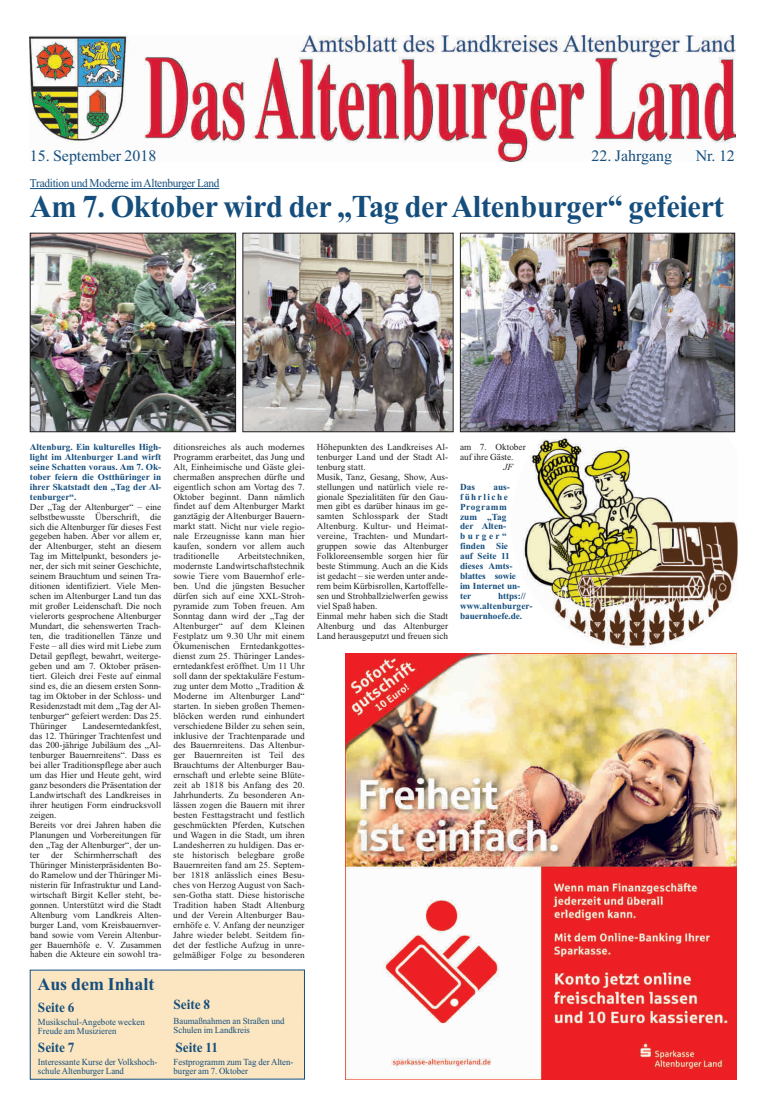
<style>
.page{position:relative;width:766px;height:1109px;background:#fff}
.page>*{position:absolute;margin:0;border:0;box-sizing:border-box;transform-origin:0 0}
.t1{font:700 31.8px "Times New Roman";letter-spacing:-.01em;color:#154e7d;scale:.95 1}
.t2{font:700 17.9px "Times New Roman";color:#154e7d}
.t3{font:15.9px "Times New Roman";color:#154e7d}
.t4{font:700 13.9px "Times New Roman";color:#154e7d;scale:.95 1}
.t5{font:11.9px "Times New Roman";letter-spacing:-.025em;color:#154e7d;scale:.95 1}
.t6{font:9.3px/9.9px "Times New Roman";color:#231f20}
.t7{font:9.3px/9px "Times New Roman";color:#154e7d;scale:.95 1}
.t8{font:700 9.3px/9.9px "Times New Roman";color:#154e7d}
.t9{font:italic 9.3px "Times New Roman";color:#231f20}
.s1{font-weight:700;color:#154e7d}
</style>
<div class="page">
<img style="left:29px;top:35px;width:705px;height:1044px">
<img style="left:345px;top:653px;width:391px;height:426px">
<p class="t3" style="left:30px;top:145px;width:128px">15. September 2018</p>
<p class="t3" style="left:591px;top:145px;width:82px">22. Jahrgang</p>
<p class="t3" style="left:695px;top:145px;width:41px">Nr. 12</p>
<p class="t5" style="left:30px;top:175px;width:201px">Tradition und Moderne imAltenburger Land</p>
<p class="t1" style="left:30px;top:184px;width:731px">Am 7. Oktober wird der „Tag derAltenburger“ gefeiert</p>
<p class="t6" style="left:30px;top:441px;width:133px"><span class="s1">Altenburg. Ein kulturelles High&shy;light im Altenburger Land wirft seine Schatten voraus. Am 7. Ok&shy;tober feiern die Ostthüringer in ihrer Skatstadt den „Tag der Al&shy;tenburger“.<br></span>Der „Tag der Altenburger“ – eine selbstbewusste Überschrift, die sich die Altenburger für dieses Fest gegeben haben. Aber vor allem er, der Altenburger, steht an diesem<br>Tag im Mittelpunkt, besonders je&shy;ner, der sich mit seiner Geschichte, seinem Brauchtum und seinen Tra&shy;ditionen identifiziert. Viele Men&shy;schen im Altenburger Land tun das mit großer Leidenschaft. Die noch vielerorts gesprochene Altenburger<br>Mundart, die sehenswerten Trach&shy;ten, die traditionellen Tänze und<br>Feste – all dies wird mit Liebe zum<br>Detail gepflegt, bewahrt, weiterge&shy;geben und am 7. Oktober präsen&shy;tiert. Gleich drei Feste auf einmal sind es, die an diesem ersten Sonn&shy;tag im Oktober in der Schloss- und<br>Residenzstadt mit dem „Tag der Al&shy;tenburger“ gefeiert werden: Das 25.<br>Thüringer</p>
<p class="t6" style="left:30px;top:720px;width:133px;text-indent:53px">Landeserntedankfest, das 12. Thüringer Trachtenfest und das 200-jährige Jubiläum des „Al&shy;tenburger Bauernreitens“. Dass es bei aller Traditionspflege aber auch um das Hier und Heute geht, wird ganz besonders die Präsentation der<br>Landwirtschaft des Landkreises in ihrer heutigen Form eindrucksvoll zeigen.<br>Bereits vor drei Jahren haben die<br>Planungen und Vorbereitungen für den „Tag der Altenburger“, der un&shy;ter der Schirmherrschaft des<br>Thüringer Ministerpräsidenten Bo&shy;do Ramelow und der Thüringer Mi&shy;nisterin für Infrastruktur und Land&shy;wirtschaft Birgit Keller steht, be&shy;gonnen. Unterstützt wird die Stadt<br>Altenburg vom Landkreis Alten&shy;burger Land, vom Kreisbauernver&shy;band sowie vom Verein Altenbur&shy;ger Bauernhöfe e. V. Zusammen haben die Akteure ein sowohl tra-</p>
<p class="t2" style="left:37px;top:971px;width:118px">Aus dem Inhalt</p>
<p class="t4" style="left:38px;top:997px;width:40px">Seite 6</p>
<p class="t7" style="left:38px;top:1016px;width:114px">Musikschul-Angebote wecken<br>Freude am Musizieren</p>
<p class="t4" style="left:38px;top:1037px;width:40px">Seite 7</p>
<p class="t7" style="left:38px;top:1056px;width:127px">Interessante Kurse der Volkshoch&shy;schule Altenburger Land</p>
<p class="t6" style="left:173px;top:441px;width:133px;text-align:justify">ditionsreiches als auch modernes Programm erarbeitet, das Jung und Alt, Einheimische und Gäste glei&shy;chermaßen ansprechen dürfte und eigentlich schon am Vortag des 7.<br>Oktober beginnt. Dann nämlich findet auf dem Altenburger Markt ganztägig der Altenburger Bauern&shy;markt statt. Nicht nur viele regio&shy;nale Erzeugnisse kann man hier kaufen, sondern vor allem auch traditionelle</p>
<p class="t6" style="left:173px;top:551px;width:133px;text-align:justify;text-indent:64px">Arbeitstechniken, modernste Landwirtschaftstechnik sowie Tiere vom Bauernhof erle&shy;ben. Und die jüngsten Besucher dürfen sich auf eine XXL-Stroh&shy;pyramide zum Toben freuen. Am Sonntag dann wird der „Tag der Altenburger“ auf dem Kleinen Festplatz um 9.30 Uhr mit einem Ökumenischen Erntedankgottes&shy;dienst zum 25. Thüringer Landes&shy;erntedankfest eröffnet. Um 11 Uhr soll dann der spektakuläre Festum&shy;zug unter dem Motto „Tradition &amp; Moderne im Altenburger Land“ starten. In sieben großen Themen&shy;blöcken werden rund einhundert verschiedene Bilder zu sehen sein, inklusive der Trachtenparade und des Bauernreitens. Das Altenbur&shy;ger Bauernreiten ist Teil des Brauchtums der Altenburger Bau&shy;ernschaft und erlebte seine Blüte&shy;zeit ab 1818 bis Anfang des 20.<br>Jahrhunderts. Zu besonderen An&shy;lässen zogen die Bauern mit ihrer besten Festtagstracht und festlich geschmückten Pferden, Kutschen und Wagen in die Stadt, um ihren Landesherren zu huldigen. Das er&shy;ste historisch belegbare große Bauernreiten fand am 25. Septem&shy;ber 1818 anlässlich eines Besu&shy;ches von Herzog August von Sach&shy;sen-Gotha statt. Diese historische Tradition haben Stadt Altenburg und der Verein Altenburger Bau&shy;ernhöfe e. V. Anfang der neunziger Jahre wieder belebt. Seitdem fin&shy;det der festliche Aufzug in unre&shy;gelmäßiger Folge zu besonderen</p>
<p class="t4" style="left:173px;top:994px;width:40px">Seite 8</p>
<p class="t7" style="left:173px;top:1016px;width:118px">Baumaßnahmen an Straßen und<br>Schulen im Landkreis</p>
<p class="t4" style="left:175px;top:1037px;width:46px">Seite 11</p>
<p class="t7" style="left:173px;top:1056px;width:128px">Festprogramm zum Tag der Alten&shy;burger am 7. Oktober</p>
<p class="t6" style="left:316px;top:441px;width:133px">Höhepunkten des Landkreises Al&shy;tenburger Land und der Stadt Al&shy;tenburg statt.<br>Musik, Tanz, Gesang, Show, Aus&shy;stellungen und natürlich viele re&shy;gionale Spezialitäten für den Gau&shy;men gibt es darüber hinaus im ge&shy;samten Schlosspark der Stadt<br>Altenburg. Kultur- und Heimat&shy;vereine, Trachten- und Mundart&shy;gruppen sowie das Altenburger<br>Folkloreensemble sorgen hier für beste Stimmung. Auch an die Kids ist gedacht – sie werden unter ande&shy;rem beim Kürbisrollen, Kartoffelle&shy;sen und Strohballzielwerfen gewiss viel Spaß haben.<br>Einmal mehr haben sich die Stadt<br>Altenburg und das Altenburger<br>Land herausgeputzt und freuen sich</p>
<p class="t6" style="left:460px;top:441px;width:67px">am 7. Oktober</p>
<p class="t6" style="left:460px;top:451px;width:55px">auf ihre Gäste.</p>
<p class="t9" style="left:503px;top:460px;width:11px">JF</p>
<p class="t8" style="left:460px;top:481px;width:16px">Das</p>
<p class="t8" style="left:460px;top:481px;width:62px;text-indent:33px">aus&shy;führliche<br>Programm zum „Tag der Alten&shy;burger“ finden Sie auf Seite 11 dieses Amts&shy;blattes sowie im Internet un&shy;ter</p>
<p class="t8" style="left:460px;top:591px;width:74px;text-indent:38px">https:// www.altenburger&shy;bauernhoefe.de.</p>
</div>
